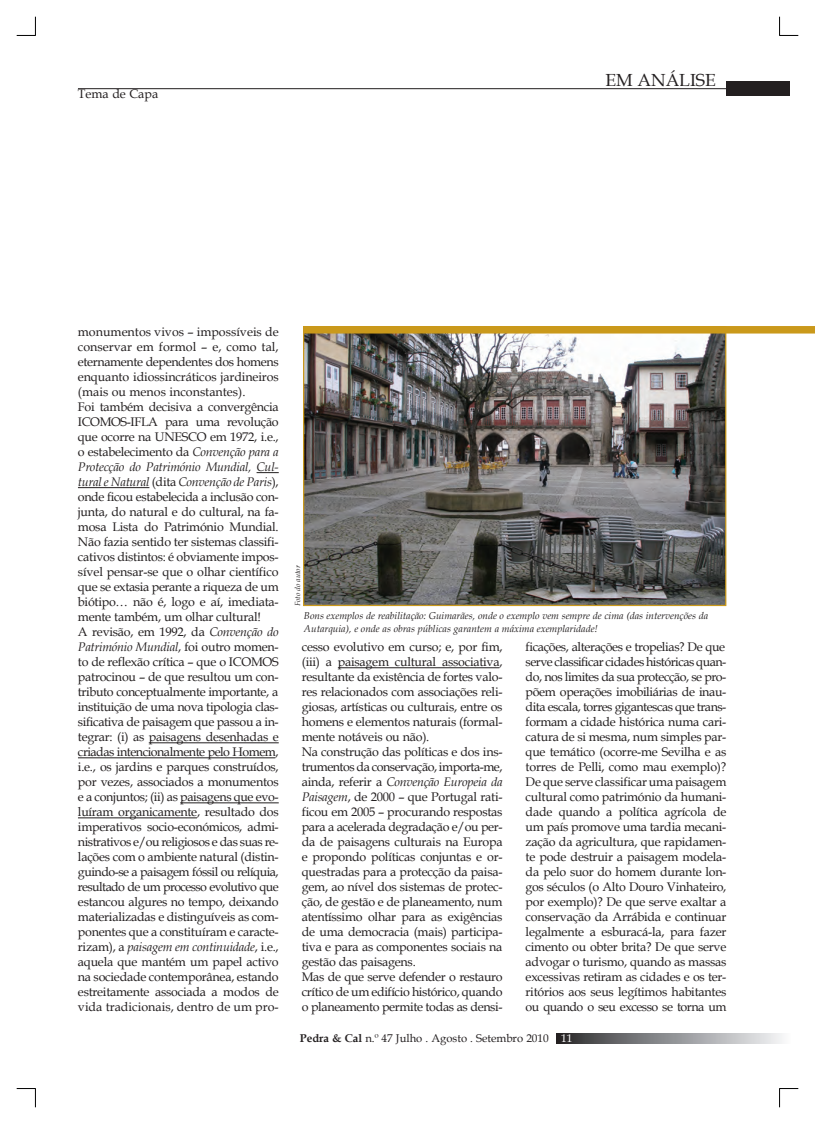
<style>
.page{position:relative;width:815px;height:1124px;background:#fff}
.page>*{position:absolute;margin:0;border:0;box-sizing:border-box;transform-origin:0 0}
.t1{font:17.5px "Book Antiqua";color:#231f20}
.t2{font:12.5px/15px "Book Antiqua";letter-spacing:-.02em;color:#231f20;text-align:justify}
.t3{font:12.5px/15px "Book Antiqua";letter-spacing:-.04em;color:#231f20}
.t4{font:italic 12.5px/15px "Book Antiqua";letter-spacing:-.02em;color:#231f20;text-align:justify}
.t5{font:12.5px "Book Antiqua";color:#231f20}
.t6{font:11.25px "Book Antiqua";color:#231f20}
.t7{font:11.25px "Book Antiqua";color:#fff}
.Notas___Bibliografia{font:italic 10px/12.5px "Book Antiqua";color:#231f20}
.Notas___Bibliografia-2{font:italic 7.5px "Book Antiqua";color:#231f20}
.s1{font-style:normal}
.s2{font-style:italic}
.s3{font-weight:700}
</style>
<div class="page">
<svg style="left:257px;top:472px;width:22px;height:1px"></svg>
<hr style="left:78px;top:487px;width:71px;height:1px;background:#231f20">
<hr style="left:149px;top:742px;width:130px;height:1px;background:#231f20">
<hr style="left:78px;top:757px;width:197px;height:1px;background:#231f20">
<hr style="left:180px;top:802px;width:99px;height:1px;background:#231f20">
<hr style="left:78px;top:817px;width:119px;height:1px;background:#231f20">
<hr style="left:338px;top:667px;width:161px;height:1px;background:#231f20">
<div style="left:726px;top:82px;width:64px;height:14px;background:#231f20"></div>
<hr style="left:78px;top:88px;width:648px;height:1px;background:#231f20">
<svg style="left:556px;top:1033px;width:226px;height:10px;background:#8e8e91"></svg>
<img style="left:305px;top:333px;width:419px;height:271px">
<div style="left:303px;top:326px;width:512px;height:7px;background:#ca991b"></div>
<svg style="left:17px;top:17px;width:19px;height:19px"></svg>
<svg style="left:17px;top:1088px;width:19px;height:19px"></svg>
<svg style="left:779px;top:17px;width:19px;height:19px"></svg>
<svg style="left:779px;top:1088px;width:19px;height:19px"></svg>
<p class="t5" style="left:78px;top:85px;width:82px">Tema de Capa</p>
<p class="t1" style="left:605px;top:68px;width:112px">EM ANÁLISE</p>
<p class="t5" style="left:78px;top:323px;width:202px">monumentos vivos – impossíveis de</p>
<p class="t5" style="left:78px;top:338px;width:202px">conservar em formol – e, como tal,</p>
<p class="t2" style="left:78px;top:354px;width:202px">eternamente dependentes dos homens</p>
<p class="t2" style="left:78px;top:369px;width:202px">enquanto idiossincráticos jardineiros</p>
<p class="t5" style="left:78px;top:383px;width:169px">(mais ou menos inconstantes).</p>
<p class="t2" style="left:78px;top:399px;width:202px">Foi também decisiva a convergência ICOMOS-IFLA para uma revolução que ocorre na UNESCO em 1972, i.e.,</p>
<p class="t4" style="left:78px;top:444px;width:202px"><span class="s1">o estabelecimento da</span> Convenção para a Protecção do Património Mundial, Cul&shy;tural e Natural <span class="s1">(dita</span> Convenção de Paris<span class="s1">),</span></p>
<p class="t2" style="left:78px;top:489px;width:202px">onde ficou estabelecida a inclusão con-</p>
<p class="t2" style="left:78px;top:504px;width:202px">junta, do natural e do cultural, na fa&shy;mosa Lista do Património Mundial.<br>Não fazia sentido ter sistemas classifi&shy;cativos distintos: é obviamente impos&shy;sível pensar-se que o olhar científico que se extasia perante a riqueza de um biótipo… não é, logo e aí, imediata&shy;mente também, um olhar cultural!</p>
<p class="t2" style="left:78px;top:624px;width:202px">A revisão, em 1992, da <span class="s2">Convenção do Património Mundial</span>, foi outro momen&shy;to de reflexão crítica – que o ICOMOS patrocinou – de que resultou um con&shy;tributo conceptualmente importante, a</p>
<p class="t2" style="left:78px;top:699px;width:202px">instituição de uma nova tipologia clas-</p>
<p class="t2" style="left:78px;top:714px;width:202px">sificativa de paisagem que passou a in-</p>
<p class="t2" style="left:78px;top:729px;width:202px">tegrar: (i) as paisagens desenhadas e</p>
<p class="t3" style="left:78px;top:744px;width:202px">criadas intencionalmente pelo Homem,</p>
<p class="t2" style="left:78px;top:759px;width:202px">i.e., os jardins e parques construídos, por vezes, associados a monumentos e a conjuntos; (ii) as paisagens que evo-</p>
<p class="t2" style="left:78px;top:804px;width:202px">luíram organicamente, resultado dos</p>
<p class="t2" style="left:78px;top:819px;width:202px">imperativos socio-económicos, admi&shy;nistrativos e/ou religiosos e das suas re-</p>
<p class="t2" style="left:78px;top:849px;width:202px">lações com o ambiente natural (distin-</p>
<p class="t2" style="left:78px;top:864px;width:202px">guindo-se a paisagem fóssil ou relíquia, resultado de um processo evolutivo que estancou algures no tempo, deixando materializadas e distinguíveis as com&shy;ponentes que a constituíram e caracte&shy;rizam), a <span class="s2">paisagem em continuidade</span>, i.e., aquela que mantém um papel activo na sociedade contemporânea, estando</p>
<p class="t2" style="left:78px;top:984px;width:202px">estreitamente associada a modos de vida tradicionais, dentro de um pro-</p>
<p class="Notas___Bibliografia-2" style="left:292px;top:606px;width:42px;rotate:-90deg">Foto do autor</p>
<p class="Notas___Bibliografia" style="left:304px;top:609px;width:406px">Bons exemplos de reabilitação: Guimarães, onde o exemplo vem sempre de cima (das intervenções da<br>Autarquia), e onde as obras públicas garantem a máxima exemplaridade!</p>
<p class="t2" style="left:302px;top:639px;width:202px">cesso evolutivo em curso; e, por fim,</p>
<p class="t2" style="left:302px;top:654px;width:202px">(iii) a paisagem cultural associativa, resultante da existência de fortes valo&shy;res relacionados com associações reli&shy;giosas, artísticas ou culturais, entre os homens e elementos naturais (formal&shy;mente notáveis ou não).</p>
<p class="t3" style="left:302px;top:744px;width:202px">Na construção das políticas e dos ins&shy;trumentos da conservação, importa-me,</p>
<p class="t4" style="left:302px;top:774px;width:202px"><span class="s1">ainda, referir a</span> Convenção Europeia da</p>
<p class="t2" style="left:302px;top:789px;width:202px"><span class="s2">Paisagem</span>, de 2000 – que Portugal rati&shy;ficou em 2005 – procurando respostas</p>
<p class="t2" style="left:302px;top:819px;width:202px">para a acelerada degradação e/ou per-</p>
<p class="t2" style="left:302px;top:834px;width:202px">da de paisagens culturais na Europa e propondo políticas conjuntas e or&shy;questradas para a protecção da paisa&shy;gem, ao nível dos sistemas de protec&shy;ção, de gestão e de planeamento, num atentíssimo olhar para as exigências de uma democracia (mais) participa&shy;tiva e para as componentes sociais na gestão das paisagens.</p>
<p class="t2" style="left:302px;top:969px;width:202px">Mas de que serve defender o restauro</p>
<p class="t2" style="left:302px;top:984px;width:202px">crítico de um edifício histórico, quando</p>
<p class="t2" style="left:302px;top:999px;width:202px">o planeamento permite todas as densi-</p>
<p class="t2" style="left:526px;top:639px;width:201px">ficações, alterações e tropelias? De que</p>
<p class="t3" style="left:526px;top:654px;width:202px">serve classificar cidades históricas quan-</p>
<p class="t3" style="left:526px;top:669px;width:202px">do, nos limites da sua protecção, se pro-</p>
<p class="t3" style="left:526px;top:684px;width:202px">põem operações imobiliárias de inau&shy;dita escala, torres gigantescas que trans-</p>
<p class="t2" style="left:526px;top:714px;width:202px">formam a cidade histórica numa cari&shy;catura de si mesma, num simples par-</p>
<p class="t2" style="left:526px;top:744px;width:202px">que temático (ocorre-me Sevilha e as</p>
<p class="t2" style="left:526px;top:759px;width:202px">torres de Pelli, como mau exemplo)?</p>
<p class="t2" style="left:526px;top:774px;width:202px">De que serve classificar uma paisagem cultural como património da humani&shy;dade quando a política agrícola de um país promove uma tardia mecani&shy;zação da agricultura, que rapidamen&shy;te pode destruir a paisagem modela&shy;da pelo suor do homem durante lon&shy;gos séculos (o Alto Douro Vinhateiro, por exemplo)? De que serve exaltar a conservação da Arrábida e continuar legalmente a esburacá-la, para fazer cimento ou obter brita? De que serve advogar o turismo, quando as massas</p>
<p class="t2" style="left:526px;top:969px;width:202px">excessivas retiram as cidades e os ter-</p>
<p class="t2" style="left:526px;top:984px;width:202px">ritórios aos seus legítimos habitantes ou quando o seu excesso se torna um</p>
<p class="t6" style="left:300px;top:1030px;width:250px"><span class="s3">Pedra &amp; Cal</span> n.º 47 Julho . Agosto . Setembro 2010</p>
<p class="t7" style="left:561px;top:1030px;width:13px">11</p>
</div>
